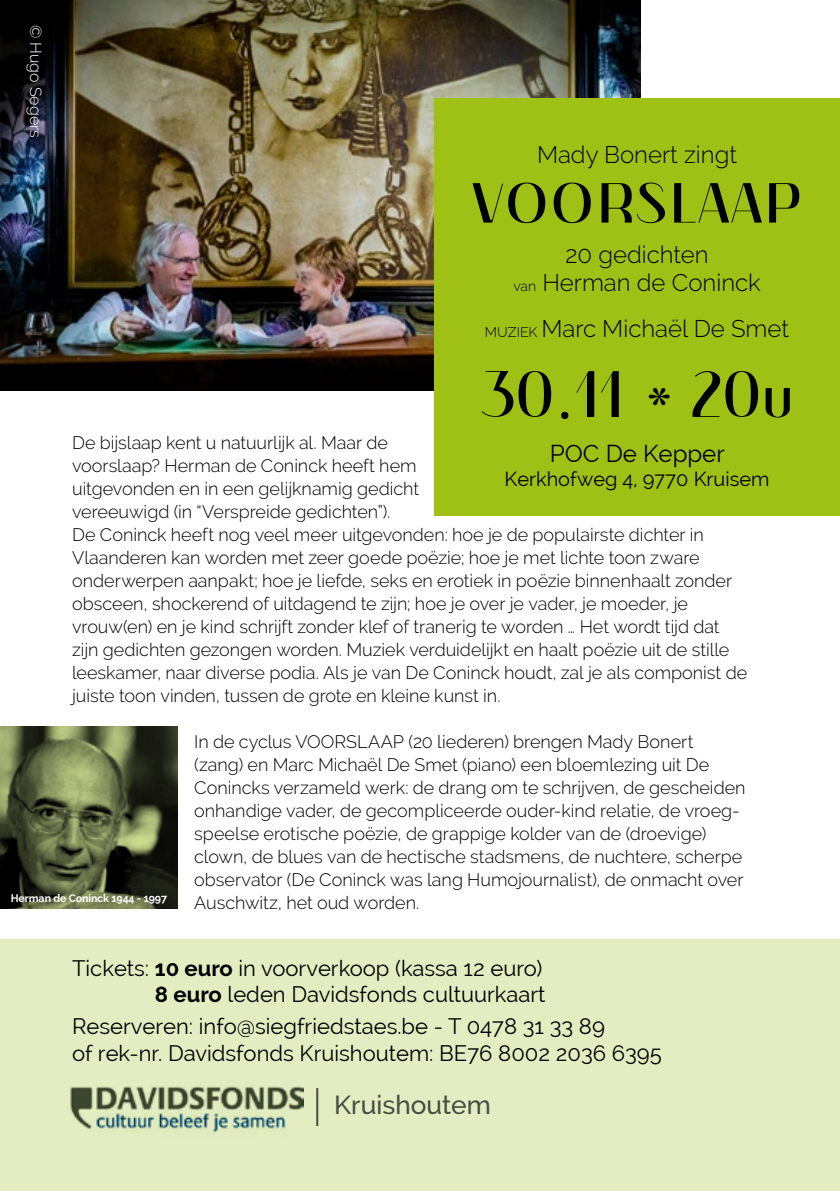
<style>
.page{position:relative;width:840px;height:1191px;background:#fff}
.page>*{position:absolute;margin:0;border:0;box-sizing:border-box;transform-origin:0 0}
.t1{font:60.4px "Winter Sans";letter-spacing:.025em;color:#000}
.t2{font:58px "Winter Sans";letter-spacing:.025em;color:#000}
.t3{font:500 26.2px "Raleway";color:#444d42}
.t4{font:300 24px/28.8px "Raleway";color:#000;text-align:center}
.t5{font:24px "Raleway";color:#000}
.t6{font:22px/26.4px "Raleway";color:#000;text-align:right}
.t7{font:20px "Raleway";color:#000}
.t8{font:300 18px/23px "Raleway";color:#000}
.t9{font:300 16px "Raleway";color:#fff}
.t10{font:700 11px "Raleway";letter-spacing:-.01em;color:#fff}
.s1{font-size:14px}
.s2{font-size:44px}
.s3{font-weight:700}
</style>
<div class="page">
<img style="left:0;top:0;width:640px;height:390px">
<div style="left:20px;top:19px;width:36px;height:133px;background:#000;opacity:.75"></div>
<div style="left:0;top:939px;width:839px;height:252px;background:#e3edc1"></div>
<div style="left:434px;top:98px;width:405px;height:418px;background:#9fc115"></div>
<img style="left:0;top:726px;width:178px;height:182px">
<img style="left:70px;top:1086px;width:233px;height:47px">
<hr style="left:316px;top:1088px;width:2px;height:38px;background:#444d42">
<p class="t9" style="left:45px;top:25px;width:115px;rotate:90deg">© Hugo Segers</p>
<h3 class="t4" style="left:536px;top:140px;width:201px">Mady Bonert zingt</h3>
<h2 class="t2" style="left:472px;top:178px;width:330px">VOORSLAAP</h2>
<h3 class="t4" style="left:513px;top:240px;width:249px">20 gedichten<br><span class="s1">van</span> Herman de Coninck</h3>
<h3 class="t4" style="left:484px;top:314px;width:305px"><span class="s1">MUZIEK</span> Marc Michaël De Smet</h3>
<h1 class="t1" style="left:480px;top:371px;width:314px">30.11 <span class="s2">*</span> 20u</h1>
<h3 class="t5" style="left:549px;top:440px;width:176px">POC De Kepper</h3>
<p class="t7" style="left:504px;top:467px;width:266px">Kerkhofweg 4, 9770 Kruisem</p>
<p class="t8" style="left:72px;top:430px;width:676px">De bijslaap kent u natuurlijk al. Maar de<br>voorslaap? Herman de Coninck heeft hem<br>uitgevonden en in een gelijknamig gedicht<br>vereeuwigd (in “Verspreide gedichten”).<br>De Coninck heeft nog veel meer uitgevonden: hoe je de populairste dichter in Vlaanderen kan worden met zeer goede poëzie; hoe je met lichte toon zware onderwerpen aanpakt; hoe je liefde, seks en erotiek in poëzie binnenhaalt zonder obsceen, shockerend of uitdagend te zijn; hoe je over je vader, je moeder, je vrouw(en) en je kind schrijft zonder klef of tranerig te worden … Het wordt tijd dat zijn gedichten gezongen worden. Muziek verduidelijkt en haalt poëzie uit de stille leeskamer, naar diverse podia. Als je van De Coninck houdt, zal je als componist de juiste toon vinden, tussen de grote en kleine kunst in.</p>
<p class="t8" style="left:194px;top:729px;width:552px">In de cyclus VOORSLAAP (20 liederen) brengen Mady Bonert (zang) en Marc Michaël De Smet (piano) een bloemlezing uit De Conincks verzameld werk: de drang om te schrijven, de gescheiden onhandige vader, de gecompliceerde ouder-kind relatie, de vroeg&shy;speelse erotische poëzie, de grappige kolder van de (droevige) clown, de blues van de hectische stadsmens, de nuchtere, scherpe observator (De Coninck was lang Humojournalist), de onmacht over Auschwitz, het oud worden.</p>
<p class="t10" style="left:11px;top:891px;width:158px">Herman de Coninck 1944 - 1997</p>
<p class="t6" style="left:72px;top:954px;width:474px">Tickets: <span class="s3">10 euro</span> in voorverkoop (kassa 12 euro)<br><span class="s3">8 euro</span> leden Davidsfonds cultuurkaart</p>
<p class="t6" style="left:72px;top:1013px;width:591px;text-align:left">Reserveren: info@siegfriedstaes.be - T 0478 31 33 89<br>of rek-nr. Davidsfonds Kruishoutem: BE76 8002 2036 6395</p>
<h3 class="t3" style="left:334px;top:1090px;width:158px">Kruishoutem</h3>
</div>
